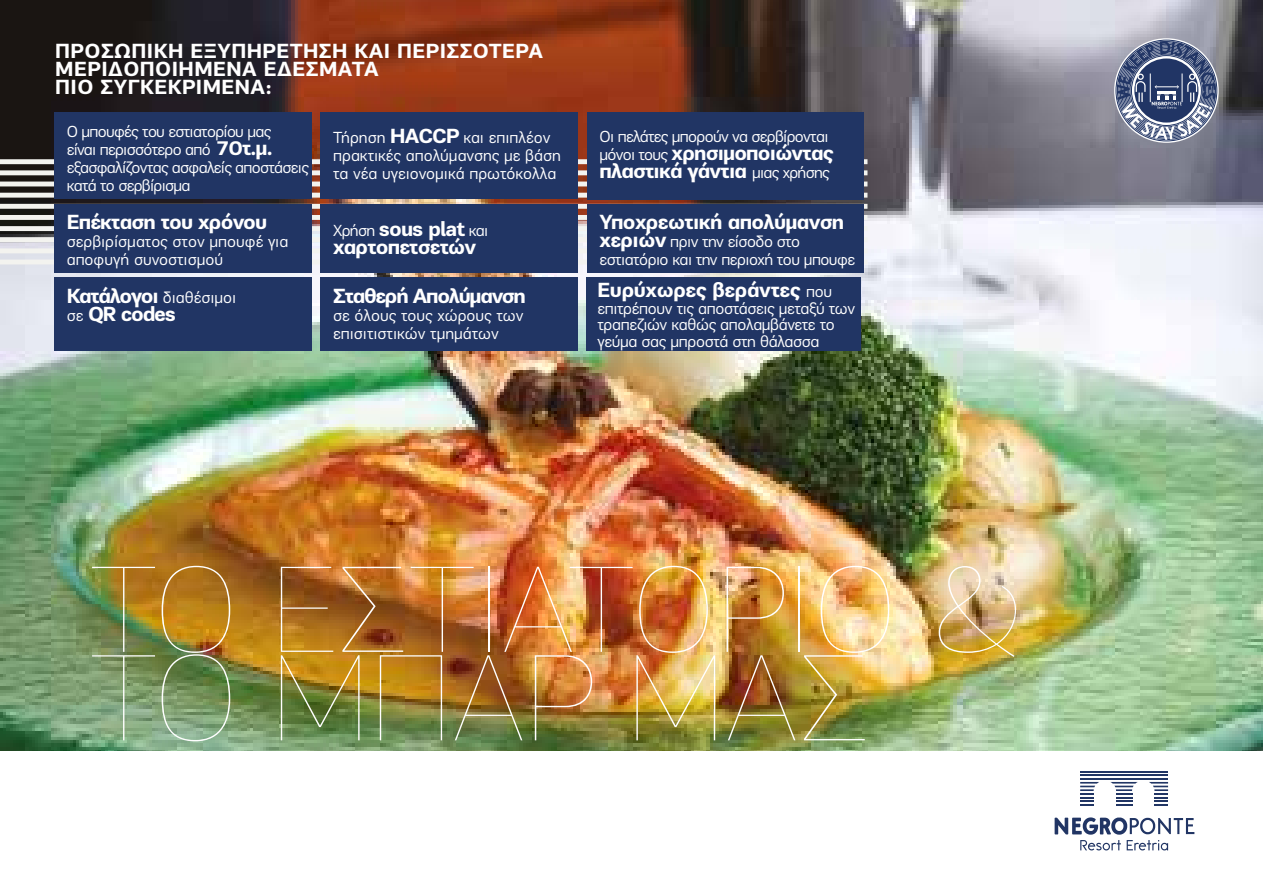
<style>
.page{position:relative;width:1263px;height:893px;background:#fff}
.page>*{position:absolute;margin:0;border:0;box-sizing:border-box;transform-origin:0 0}
.t1{font:100 126.45px "PF Encore Sans Pro";letter-spacing:.02em;color:#fff}
.t2{font:700 21px/18px "PF Encore Sans Pro";letter-spacing:-.03em;color:#fff}
.t3{font:700 21px/18px "PF Encore Sans Pro";letter-spacing:.02em;color:#fff}
.t4{font:700 21px "PF Encore Sans Pro";letter-spacing:-.06em;color:#fff}
.t5{font:16.5px/18px "PF Encore Sans Pro";color:#fff}
.t6{font:16.5px/18px "PF Encore Sans Pro";letter-spacing:-.04em;color:#fff}
.t7{font:16.5px/16.5px "PF Encore Sans Pro";letter-spacing:-.02em;color:#fff}
.s1{font-weight:700;font-size:21px}
.s2{font-weight:400;font-size:16.5px}
</style>
<div class="page">
<img style="left:0;top:0;width:1263px;height:750px">
<svg style="left:0;top:159px;width:867px;height:105px"></svg>
<div style="left:54px;top:112px;width:257px;height:87px;background:#213564"></div>
<div style="left:54px;top:205px;width:257px;height:68px;background:#213564"></div>
<div style="left:320px;top:112px;width:258px;height:87px;background:#213564"></div>
<div style="left:320px;top:205px;width:258px;height:68px;background:#213564"></div>
<div style="left:587px;top:112px;width:276px;height:88px;background:#213564"></div>
<div style="left:587px;top:205px;width:276px;height:68px;background:#213564"></div>
<hr style="left:1080px;top:771px;width:88px;height:1px;background:#213564">
<hr style="left:1080px;top:778px;width:88px;height:2px;background:#213564">
<hr style="left:1080px;top:774px;width:88px;height:2px;background:#213564">
<svg style="left:1080px;top:782px;width:19px;height:24px"></svg>
<svg style="left:1110px;top:782px;width:28px;height:24px"></svg>
<svg style="left:1149px;top:782px;width:19px;height:24px"></svg>
<svg style="left:1054px;top:817px;width:140px;height:33px"></svg>
<svg style="left:1115px;top:39px;width:102px;height:103px;background:#6d7896"></svg>
<div style="left:54px;top:277px;width:257px;height:74px;background:#213564"></div>
<div style="left:320px;top:277px;width:258px;height:74px;background:#213564"></div>
<div style="left:587px;top:277px;width:274px;height:74px;background:#213564"></div>
<p class="t3" style="left:55px;top:42px;width:489px">ΠΡΟΣΩΠΙΚΉ ΕΞΥΠΗΡΈΤΗΣΗ ΚΑΙ ΠΕΡΙΣΣΌΤΕΡΑ<br>ΜΕΡΙΔΟΠΟΙΗΜΈΝΑ ΕΔΈΣΜΑΤΑ<br>ΠΙΟ ΣΥΓΚΕΚΡΙΜΈΝΑ:</p>
<p class="t6" style="left:67px;top:122px;width:244px">Ο μπουφές του εστιατορίου μας<br>είναι περισσότερο από <span class="s1">70τ.μ. </span>εξασφαλίζοντας ασφαλείς αποστάσεις κατά το σερβίρισμα</p>
<p class="t2" style="left:67px;top:214px;width:202px">Επέκταση του χρόνου</p>
<p class="t5" style="left:67px;top:233px;width:223px">σερβιρίσματος στον μπουφέ για αποφυγή συνοστισμού</p>
<p class="t5" style="left:67px;top:289px;width:171px"><span class="s1">Κατάλογοι</span> διαθέσιμοι</p>
<p class="t2" style="left:67px;top:305px;width:111px"><span class="s2">σε</span> QR codes</p>
<p class="t5" style="left:333px;top:129px;width:229px">Τήρηση <span class="s1">HACCP</span> και επιπλέον πρακτικές απολύμανσης με βάση τα νέα υγειονομικά πρωτόκολλα</p>
<p class="t6" style="left:333px;top:221px;width:157px">Χρήση <span class="s1">sous plat</span> και</p>
<p class="t2" style="left:333px;top:238px;width:145px">χαρτοπετσετών</p>
<p class="t4" style="left:333px;top:283px;width:194px">Σταθερή Απολύμανση</p>
<p class="t5" style="left:333px;top:307px;width:192px">σε όλους τους χώρους των επισιτιστικών τμημάτων</p>
<p class="t6" style="left:600px;top:128px;width:230px">Οι πελάτες μπορούν να σερβίρονται</p>
<p class="t2" style="left:600px;top:144px;width:235px"><span class="s2">μόνοι τους</span> χρησιμοποιώντας πλαστικά γάντια <span class="s2">μιας χρήσης</span></p>
<p class="t2" style="left:600px;top:214px;width:246px">Υποχρεωτική απολύμανση</p>
<p class="t7" style="left:600px;top:233px;width:257px;line-height:18px"><span class="s1">χεριών</span> πριν την είσοδο στο εστιατόριο και την περιοχή του μπουφε</p>
<p class="t2" style="left:597px;top:282px;width:236px">Ευρύχωρες βεράντες <span class="s2">που</span></p>
<p class="t7" style="left:597px;top:300px;width:259px">επιτρέπουν τις αποστάσεις μεταξύ των τραπεζιών καθώς απολαμβάνετε το γεύμα σας μπροστά στη θάλασσα</p>
<h1 class="t1" style="left:91px;top:536px;width:935px">ΤΟ ΕΣΤΙΑΤΌΡΙΟ &amp;</h1>
<h1 class="t1" style="left:91px;top:625px;width:779px">ΤΟ ΜΠΑΡ ΜΑΣ</h1>
</div>
